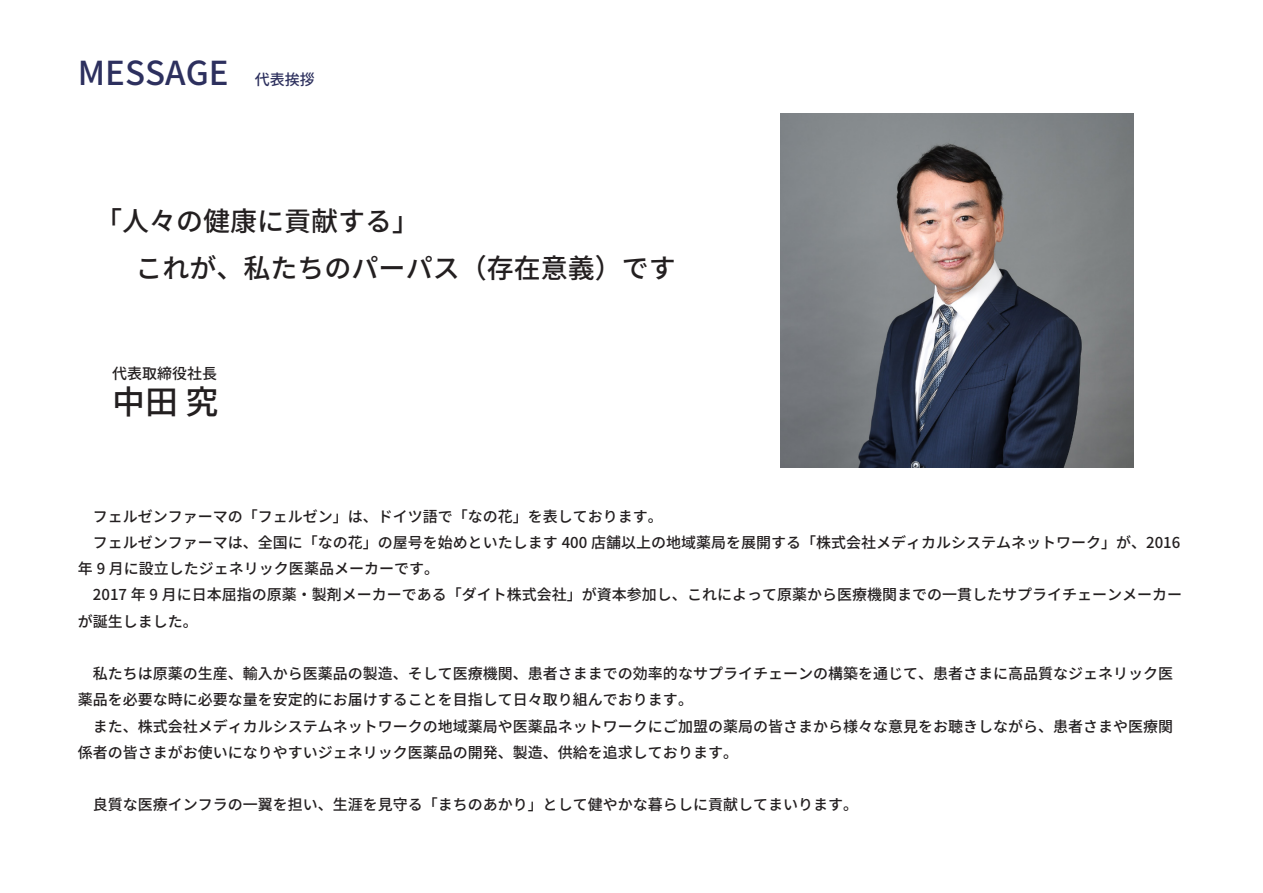
<style>
.page{position:relative;width:1263px;height:893px;background:#fff}
.page>*{position:absolute;margin:0;border:0;box-sizing:border-box;transform-origin:0 0}
.t1{font:500 33px "Noto Sans CJ Kjp";color:#2d305e}
.t2{font:500 33px "Noto Sans CJ Kjp";color:#231f20}
.t3{font:500 27px/47.2px "Noto Sans CJ Kjp";color:#231f20}
.t4{font:500 15px/26.2px "Noto Sans CJ Kjp";color:#231f20}
.s1{font-size:15px}
</style>
<div class="page">
<img style="left:780px;top:114px;width:354px;height:353px">
<h1 class="t1" style="left:78px;top:54px;width:238px">MESSAGE <span class="s1">代表挨拶</span></h1>
<h2 class="t3" style="left:109px;top:198px;width:569px;text-indent:-14px">「人々の健康に貢献する」<br>　これが、私たちのパーパス（存在意義）です</h2>
<p class="t4" style="left:112px;top:360px;width:107px">代表取締役社長</p>
<h1 class="t2" style="left:112px;top:383px;width:108px">中田 究</h1>
<p class="t4" style="left:78px;top:503px;width:1106px">　フェルゼンファーマの「フェルゼン」は、ドイツ語で「なの花」を表しております。<br>　フェルゼンファーマは、全国に「なの花」の屋号を始めといたします 400 店舗以上の地域薬局を展開する「株式会社メディカルシステムネットワーク」が、2016年 9 月に設立したジェネリック医薬品メーカーです。<br>　2017 年 9 月に日本屈指の原薬・製剤メーカーである「ダイト株式会社」が資本参加し、これによって原薬から医療機関までの一貫したサプライチェーンメーカーが誕生しました。</p>
<p class="t4" style="left:78px;top:661px;width:1097px">　私たちは原薬の生産、輸入から医薬品の製造、そして医療機関、患者さままでの効率的なサプライチェーンの構築を通じて、患者さまに高品質なジェネリック医薬品を必要な時に必要な量を安定的にお届けすることを目指して日々取り組んでおります。<br>　また、株式会社メディカルシステムネットワークの地域薬局や医薬品ネットワークにご加盟の薬局の皆さまから様々な意見をお聴きしながら、患者さまや医療関係者の皆さまがお使いになりやすいジェネリック医薬品の開発、製造、供給を追求しております。</p>
<p class="t4" style="left:78px;top:792px;width:782px">　良質な医療インフラの一翼を担い、生涯を見守る「まちのあかり」として健やかな暮らしに貢献してまいります。</p>
</div>
